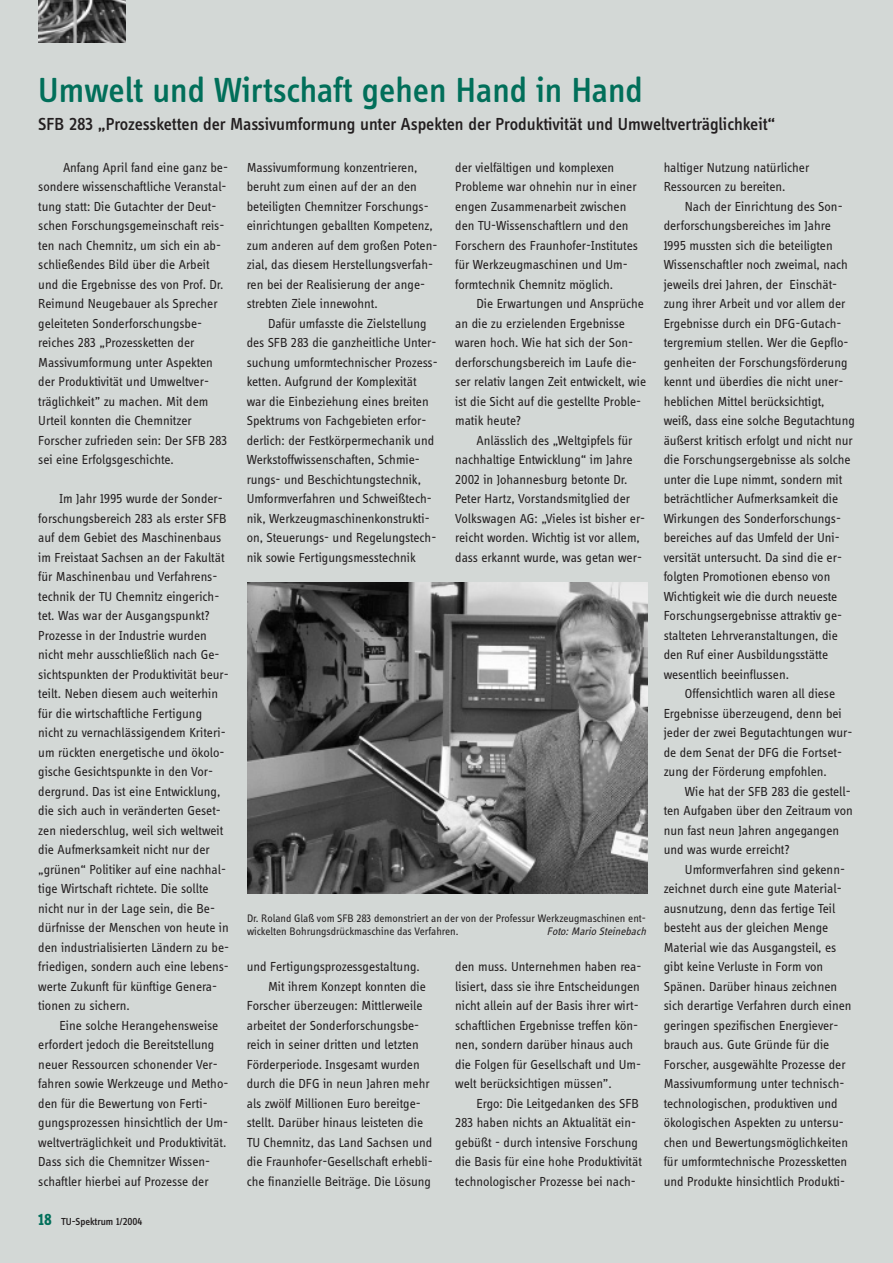
<style>
.page{position:relative;width:893px;height:1263px;background:#fff}
.page>*{position:absolute;margin:0;border:0;box-sizing:border-box;transform-origin:0 0}
.t1{font:500 36px "Info Disp";color:#016f5a}
.t2{font:500 18px "Info Disp";color:#231f20}
.t3{font:13.5px/19.5px "Info Disp";color:#231f20}
.t4{font:11.25px/13.5px "Info Disp";color:#231f20}
.t5{font:italic 11.25px "Info Disp";color:#231f20}
.t6{font:500 10.5px "Info Disp";color:#231f20}
.s1{font-weight:700;font-size:16.5px;color:#016f5a}
</style>
<div class="page">
<div style="left:0;top:0;width:892px;height:1263px;background:#d3d8d6"></div>
<img style="left:38px;top:0;width:87px;height:43px">
<img style="left:247px;top:582px;width:400px;height:312px">
<h1 class="t1" style="left:38px;top:76px;width:606px">Umwelt und Wirtschaft gehen Hand in Hand</h1>
<h2 class="t2" style="left:38px;top:117px;width:738px">SFB 283 „Prozessketten der Massivumformung unter Aspekten der Produktivität und Umweltverträglichkeit“</h2>
<p class="t3" style="left:38px;top:159px;width:191px;text-indent:25px">Anfang April fand eine ganz be&shy;sondere wissenschaftliche Veranstal&shy;tung statt: Die Gutachter der Deut&shy;schen Forschungsgemeinschaft reis&shy;ten nach Chemnitz, um sich ein ab&shy;schließendes Bild über die Arbeit und die Ergebnisse des von Prof. Dr.<br>Reimund Neugebauer als Sprecher geleiteten Sonderforschungsbe&shy;reiches 283 „Prozessketten der Massivumformung unter Aspekten der Produktivität und Umweltver&shy;träglichkeit” zu machen. Mit dem Urteil konnten die Chemnitzer Forscher zufrieden sein: Der SFB 283 sei eine Erfolgsgeschichte.</p>
<p class="t3" style="left:38px;top:490px;width:192px;text-indent:21px">Im Jahr 1995 wurde der Sonder&shy;forschungsbereich 283 als erster SFB auf dem Gebiet des Maschinenbaus im Freistaat Sachsen an der Fakultät für Maschinenbau und Verfahrens&shy;technik der TU Chemnitz eingerich&shy;tet. Was war der Ausgangspunkt?<br>Prozesse in der Industrie wurden nicht mehr ausschließlich nach Ge&shy;sichtspunkten der Produktivität beur&shy;teilt. Neben diesem auch weiterhin für die wirtschaftliche Fertigung nicht zu vernachlässigendem Kriteri&shy;um rückten energetische und ökolo&shy;gische Gesichtspunkte in den Vor&shy;dergrund. Das ist eine Entwicklung, die sich auch in veränderten Geset&shy;zen niederschlug, weil sich weltweit die Aufmerksamkeit nicht nur der „grünen“ Politiker auf eine nachhal&shy;tige Wirtschaft richtete. Die sollte nicht nur in der Lage sein, die Be&shy;dürfnisse der Menschen von heute in den industrialisierten Ländern zu be&shy;friedigen, sondern auch eine lebens&shy;werte Zukunft für künftige Genera&shy;tionen zu sichern.</p>
<p class="t3" style="left:38px;top:1017px;width:192px;text-indent:21px">Eine solche Herangehensweise erfordert jedoch die Bereitstellung neuer Ressourcen schonender Ver&shy;fahren sowie Werkzeuge und Metho&shy;den für die Bewertung von Ferti&shy;gungsprozessen hinsichtlich der Um&shy;weltverträglichkeit und Produktivität.<br>Dass sich die Chemnitzer Wissen&shy;schaftler hierbei auf Prozesse der</p>
<p class="t6" style="left:38px;top:1217px;width:106px"><span class="s1">18</span> TU-Spektrum 1/2004</p>
<p class="t3" style="left:247px;top:159px;width:192px">Massivumformung konzentrieren, beruht zum einen auf der an den beteiligten Chemnitzer Forschungs&shy;einrichtungen geballten Kompetenz, zum anderen auf dem großen Poten&shy;zial, das diesem Herstellungsverfah&shy;ren bei der Realisierung der ange&shy;strebten Ziele innewohnt.</p>
<p class="t3" style="left:247px;top:315px;width:192px;text-indent:21px">Dafür umfasste die Zielstellung des SFB 283 die ganzheitliche Unter&shy;suchung umformtechnischer Prozess&shy;ketten. Aufgrund der Komplexität war die Einbeziehung eines breiten Spektrums von Fachgebieten erfor&shy;derlich: der Festkörpermechanik und Werkstoffwissenschaften, Schmie&shy;rungs- und Beschichtungstechnik, Umformverfahren und Schweißtech&shy;nik, Werkzeugmaschinenkonstrukti&shy;on, Steuerungs- und Regelungstech&shy;nik sowie Fertigungsmesstechnik</p>
<p class="t3" style="left:455px;top:159px;width:184px">der vielfältigen und komplexen Probleme war ohnehin nur in einer engen Zusammenarbeit zwischen den TU-Wissenschaftlern und den Forschern des Fraunhofer-Institutes für Werkzeugmaschinen und Um&shy;formtechnik Chemnitz möglich.</p>
<p class="t3" style="left:455px;top:295px;width:192px;text-indent:21px">Die Erwartungen und Ansprüche an die zu erzielenden Ergebnisse waren hoch. Wie hat sich der Son&shy;derforschungsbereich im Laufe die&shy;ser relativ langen Zeit entwickelt, wie ist die Sicht auf die gestellte Proble&shy;matik heute?</p>
<p class="t3" style="left:455px;top:432px;width:192px;text-indent:21px">Anlässlich des „Weltgipfels für nachhaltige Entwicklung“ im Jahre 2002 in Johannesburg betonte Dr.<br>Peter Hartz, Vorstandsmitglied der Volkswagen AG: „Vieles ist bisher er&shy;reicht worden. Wichtig ist vor allem, dass erkannt wurde, was getan wer-</p>
<p class="t4" style="left:247px;top:912px;width:400px">Dr. Roland Glaß vom SFB 283 demonstriert an der von der Professur Werkzeugmaschinen ent&shy;wickelten Bohrungsdrückmaschine das Verfahren.</p>
<p class="t5" style="left:547px;top:927px;width:103px">Foto:Mario Steinebach</p>
<p class="t3" style="left:247px;top:958px;width:174px">und Fertigungsprozessgestaltung.</p>
<p class="t3" style="left:268px;top:978px;width:159px">Mit ihrem Konzept konnten die</p>
<p class="t3" style="left:247px;top:997px;width:177px">Forscher überzeugen: Mittlerweile</p>
<p class="t3" style="left:247px;top:1017px;width:174px">arbeitet der Sonderforschungsbe-</p>
<p class="t3" style="left:247px;top:1036px;width:173px">reich in seiner dritten und letzten</p>
<p class="t3" style="left:247px;top:1056px;width:174px">Förderperiode. Insgesamt wurden</p>
<p class="t3" style="left:247px;top:1075px;width:184px">durch die DFG in neun Jahren mehr</p>
<p class="t3" style="left:247px;top:1095px;width:176px">als zwölf Millionen Euro bereitge-</p>
<p class="t3" style="left:247px;top:1114px;width:178px">stellt. Darüber hinaus leisteten die</p>
<p class="t3" style="left:247px;top:1134px;width:187px">TU Chemnitz, das Land Sachsen und</p>
<p class="t3" style="left:247px;top:1153px;width:187px">die Fraunhofer-Gesellschaft erhebli-</p>
<p class="t3" style="left:247px;top:1173px;width:186px">che finanzielle Beiträge. Die Lösung</p>
<p class="t3" style="left:455px;top:958px;width:188px">den muss. Unternehmen haben rea&shy;lisiert, dass sie ihre Entscheidungen nicht allein auf der Basis ihrer wirt&shy;schaftlichen Ergebnisse treffen kön&shy;nen, sondern darüber hinaus auch die Folgen für Gesellschaft und Um&shy;welt berücksichtigen müssen”.</p>
<p class="t3" style="left:455px;top:1095px;width:188px;text-indent:21px">Ergo: Die Leitgedanken des SFB 283 haben nichts an Aktualität ein&shy;gebüßt - durch intensive Forschung die Basis für eine hohe Produktivität technologischer Prozesse bei nach-</p>
<p class="t3" style="left:663px;top:159px;width:147px">haltiger Nutzung natürlicher<br>Ressourcen zu bereiten.</p>
<p class="t3" style="left:663px;top:198px;width:193px;text-indent:21px">Nach der Einrichtung des Son&shy;derforschungsbereiches im Jahre 1995 mussten sich die beteiligten Wissenschaftler noch zweimal, nach jeweils drei Jahren, der Einschät&shy;zung ihrer Arbeit und vor allem der Ergebnisse durch ein DFG-Gutach&shy;tergremium stellen. Wer die Gepflo&shy;genheiten der Forschungsförderung kennt und überdies die nicht uner&shy;heblichen Mittel berücksichtigt, weiß, dass eine solche Begutachtung äußerst kritisch erfolgt und nicht nur die Forschungsergebnisse als solche unter die Lupe nimmt, sondern mit beträchtlicher Aufmerksamkeit die Wirkungen des Sonderforschungs&shy;bereiches auf das Umfeld der Uni&shy;versität untersucht. Da sind die er&shy;folgten Promotionen ebenso von Wichtigkeit wie die durch neueste Forschungsergebnisse attraktiv ge&shy;stalteten Lehrveranstaltungen, die den Ruf einer Ausbildungsstätte wesentlich beeinflussen.</p>
<p class="t3" style="left:663px;top:685px;width:190px;text-indent:21px">Offensichtlich waren all diese<br>Ergebnisse überzeugend, denn bei jeder der zwei Begutachtungen wur&shy;de dem Senat der DFG die Fortset&shy;zung der Förderung empfohlen.</p>
<p class="t3" style="left:663px;top:783px;width:191px;text-indent:21px">Wie hat der SFB 283 die gestell&shy;ten Aufgaben über den Zeitraum von nun fast neun Jahren angegangen und was wurde erreicht?</p>
<p class="t3" style="left:663px;top:861px;width:189px;text-indent:21px">Umformverfahren sind gekenn&shy;zeichnet durch eine gute Material&shy;ausnutzung, denn das fertige Teil besteht aus der gleichen Menge Material wie das Ausgangsteil, es gibt keine Verluste in Form von Spänen. Darüber hinaus zeichnen sich derartige Verfahren durch einen geringen spezifischen Energiever&shy;brauch aus. Gute Gründe für die Forscher, ausgewählte Prozesse der Massivumformung unter technisch&shy;technologischen, produktiven und ökologischen Aspekten zu untersu&shy;chen und Bewertungsmöglichkeiten für umformtechnische Prozessketten und Produkte hinsichtlich Produkti-</p>
</div>
